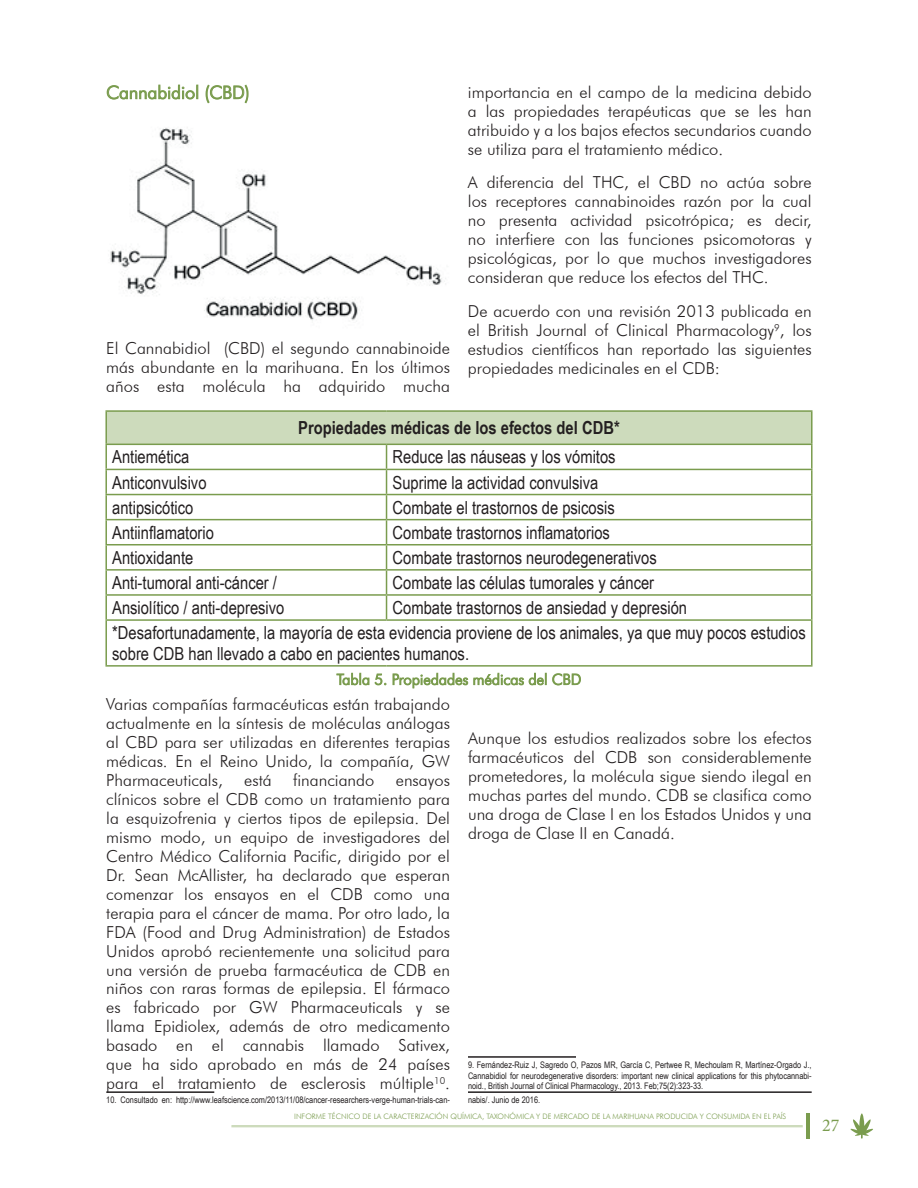
<style>
.page{position:relative;width:918px;height:1188px;background:#fff}
.page>*{position:absolute;margin:0;border:0;box-sizing:border-box;transform-origin:0 0}
.t1{font:18px/25px "Arial Narrow";color:#231f20}
.t2{font:700 18px "Arial Narrow";color:#231f20}
.t3{font:300 18px "Futura BT";color:#7a9c4e}
.t4{font:18px "Minion Pro";color:#7a9c4e}
.t5{font:300 16.5px/18.9px "Futura BT";color:#231f20;text-align:justify}
.t6{font:9px/10.8px "Arial Narrow";color:#231f20;text-align:justify}
.t7{font:300 7.5px "Futura BT";color:#7a9c4e}
</style>
<div class="page">
<hr style="left:806px;top:1113px;width:4px;height:26px;background:#7a9c4e">
<div style="left:231px;top:1125px;width:572px;height:2px;border:2px solid #cddbbc"></div>
<svg style="left:850px;top:1113px;width:23px;height:26px"></svg>
<svg style="left:106px;top:84px;width:92px;height:16px"></svg>
<svg style="left:205px;top:84px;width:44px;height:20px"></svg>
<img style="left:110px;top:128px;width:336px;height:193px">
<hr style="left:468px;top:1056px;width:108px;height:2px;background:#231f20">
<div style="left:106px;top:411px;width:706px;height:33px;background:#cddbbc"></div>
<hr style="left:105px;top:410px;width:282px;height:2px;background:#7a9c4e">
<hr style="left:105px;top:412px;width:2px;height:32px;background:#7a9c4e">
<hr style="left:387px;top:410px;width:426px;height:2px;background:#7a9c4e">
<hr style="left:811px;top:412px;width:2px;height:32px;background:#7a9c4e">
<hr style="left:105px;top:444px;width:282px;height:1px;background:#7a9c4e">
<hr style="left:105px;top:445px;width:2px;height:24px;background:#7a9c4e">
<hr style="left:387px;top:444px;width:426px;height:1px;background:#7a9c4e">
<hr style="left:811px;top:445px;width:2px;height:24px;background:#7a9c4e">
<hr style="left:105px;top:469px;width:282px;height:1px;background:#7a9c4e">
<hr style="left:105px;top:470px;width:2px;height:24px;background:#7a9c4e">
<hr style="left:387px;top:469px;width:426px;height:1px;background:#7a9c4e">
<hr style="left:811px;top:470px;width:2px;height:24px;background:#7a9c4e">
<hr style="left:105px;top:494px;width:282px;height:1px;background:#7a9c4e">
<hr style="left:105px;top:495px;width:2px;height:24px;background:#7a9c4e">
<hr style="left:387px;top:494px;width:426px;height:1px;background:#7a9c4e">
<hr style="left:811px;top:495px;width:2px;height:24px;background:#7a9c4e">
<hr style="left:105px;top:519px;width:282px;height:1px;background:#7a9c4e">
<hr style="left:105px;top:520px;width:2px;height:24px;background:#7a9c4e">
<hr style="left:387px;top:519px;width:426px;height:1px;background:#7a9c4e">
<hr style="left:811px;top:520px;width:2px;height:24px;background:#7a9c4e">
<hr style="left:105px;top:544px;width:282px;height:1px;background:#7a9c4e">
<hr style="left:105px;top:545px;width:2px;height:24px;background:#7a9c4e">
<hr style="left:387px;top:544px;width:426px;height:1px;background:#7a9c4e">
<hr style="left:811px;top:545px;width:2px;height:24px;background:#7a9c4e">
<hr style="left:105px;top:569px;width:282px;height:2px;background:#7a9c4e">
<hr style="left:105px;top:571px;width:2px;height:23px;background:#7a9c4e">
<hr style="left:387px;top:569px;width:426px;height:2px;background:#7a9c4e">
<hr style="left:811px;top:571px;width:2px;height:23px;background:#7a9c4e">
<hr style="left:105px;top:594px;width:282px;height:2px;background:#7a9c4e">
<hr style="left:105px;top:596px;width:2px;height:23px;background:#7a9c4e">
<hr style="left:387px;top:594px;width:426px;height:2px;background:#7a9c4e">
<svg style="left:386px;top:445px;width:1px;height:174px"></svg>
<hr style="left:811px;top:596px;width:2px;height:23px;background:#7a9c4e">
<hr style="left:105px;top:619px;width:282px;height:2px;background:#7a9c4e">
<hr style="left:105px;top:621px;width:2px;height:44px;background:#7a9c4e">
<hr style="left:387px;top:619px;width:426px;height:2px;background:#7a9c4e">
<hr style="left:811px;top:621px;width:2px;height:44px;background:#7a9c4e">
<hr style="left:105px;top:665px;width:282px;height:2px;background:#7a9c4e">
<hr style="left:387px;top:665px;width:426px;height:2px;background:#7a9c4e">
<svg style="left:336px;top:673px;width:245px;height:16px"></svg>
<hr style="left:106px;top:1091px;width:108px;height:2px;background:#231f20">
<hr style="left:468px;top:1091px;width:344px;height:2px;background:#231f20">
<p class="t3" style="left:106px;top:81px;width:145px">Cannabidiol (CBD)</p>
<p class="t5" style="left:106px;top:338px;width:345px">El Cannabidiol (CBD) el segundo cannabinoide más abundante en la marihuana. En los últimos años esta molécula ha adquirido mucha</p>
<p class="t5" style="left:468px;top:82px;width:345px">importancia en el campo de la medicina debido a las propiedades terapéuticas que se les han atribuido y a los bajos efectos secundarios cuando se utiliza para el tratamiento médico.</p>
<p class="t5" style="left:468px;top:173px;width:345px">A diferencia del THC, el CBD no actúa sobre los receptores cannabinoides razón por la cual no presenta actividad psicotrópica; es decir, no interfiere con las funciones psicomotoras y psicológicas, por lo que muchos investigadores consideran que reduce los efectos del THC.</p>
<p class="t5" style="left:468px;top:302px;width:345px">De acuerdo con una revisión 2013 publicada en el British Journal of Clinical Pharmacology<sup>9</sup>, los estudios científicos han reportado las siguientes propiedades medicinales en el CDB:</p>
<p class="t2" style="left:298px;top:414px;width:323px">Propiedades médicas de los efectos del CDB*</p>
<p class="t1" style="left:112px;top:444px;width:79px">Antiemética</p>
<p class="t1" style="left:393px;top:444px;width:225px">Reduce las náuseas y los vómitos</p>
<p class="t1" style="left:112px;top:469px;width:96px">Anticonvulsivo</p>
<p class="t1" style="left:393px;top:469px;width:207px">Suprime la actividad convulsiva</p>
<p class="t1" style="left:112px;top:494px;width:83px">antipsicótico</p>
<p class="t1" style="left:393px;top:494px;width:224px">Combate el trastornos de psicosis</p>
<p class="t1" style="left:112px;top:519px;width:103px">Antiinflamatorio</p>
<p class="t1" style="left:393px;top:519px;width:219px">Combate trastornos inflamatorios</p>
<p class="t1" style="left:112px;top:544px;width:83px">Antioxidante</p>
<p class="t1" style="left:393px;top:544px;width:266px">Combate trastornos neurodegenerativos</p>
<p class="t1" style="left:112px;top:569px;width:166px">Anti-tumoral anti-cáncer /</p>
<p class="t1" style="left:393px;top:569px;width:263px">Combate las células tumorales y cáncer</p>
<p class="t1" style="left:112px;top:595px;width:174px">Ansiolítico / anti-depresivo</p>
<p class="t1" style="left:112px;top:595px;width:695px;text-indent:280px">Combate trastornos de ansiedad y depresión *Desafortunadamente, la mayoría de esta evidencia proviene de los animales, ya que muy pocos estudios</p>
<p class="t1" style="left:112px;top:640px;width:358px">sobre CDB han llevado a cabo en pacientes humanos.</p>
<p class="t5" style="left:106px;top:694px;width:345px">Varias compañías farmacéuticas están trabajando actualmente en la síntesis de moléculas análogas al CBD para ser utilizadas en diferentes terapias médicas. En el Reino Unido, la compañía, GW Pharmaceuticals,</p>
<p class="t5" style="left:468px;top:728px;width:345px">Aunque los estudios realizados sobre los efectos farmacéuticos del CDB son considerablemente prometedores, la molécula sigue siendo ilegal en muchas partes del mundo. CDB se clasifica como una droga de Clase I en los Estados Unidos y una droga de Clase II en Canadá.</p>
<p class="t5" style="left:244px;top:770px;width:29px">está</p>
<p class="t5" style="left:293px;top:770px;width:83px">financiando</p>
<p class="t5" style="left:106px;top:770px;width:345px;text-indent:290px">ensayos clínicos sobre el CDB como un tratamiento para la esquizofrenia y ciertos tipos de epilepsia. Del mismo modo, un equipo de investigadores del Centro Médico California Pacific, dirigido por el Dr. Sean McAllister, ha declarado que esperan comenzar los ensayos en el CDB como una terapia para el cáncer de mama. Por otro lado, la FDA (Food and Drug Administration) de Estados Unidos aprobó recientemente una solicitud para una versión de prueba farmacéutica de CDB en niños con raras formas de epilepsia. El fármaco es fabricado por GW Pharmaceuticals y se llama Epidiolex, además de otro medicamento basado en el cannabis llamado Sativex, que ha sido aprobado en más de 24 países para el tratamiento de esclerosis múltiple<sup>10</sup>.</p>
<p class="t6" style="left:106px;top:1094px;width:345px">10. Consultado en: http://www.leafscience.com/2013/11/08/cancer-researchers-verge-human-trials-can-</p>
<p class="t6" style="left:468px;top:1059px;width:345px">9. Fernández-Ruiz J, Sagredo O, Pazos MR, García C, Pertwee R, Mechoulam R, Martínez-Orgado J., Cannabidiol for neurodegenerative disorders: important new clinical applications for this phytocannabi&shy;noid., British Journal of Clinical Pharmacology., 2013. Feb;75(2):323-33.</p>
<p class="t6" style="left:468px;top:1094px;width:74px">nabis/. Junio de 2016.</p>
<p class="t7" style="left:294px;top:1112px;width:494px">INFORME TÉCNICO DE LA CARACTERIZACIÓN QUÍMICA, TAXONÓMICA Y DE MERCADO DE LA MARIHUANA PRODUCIDA Y CONSUMIDA EN EL PAÍS</p>
<p class="t4" style="left:822px;top:1113px;width:19px">27</p>
</div>
